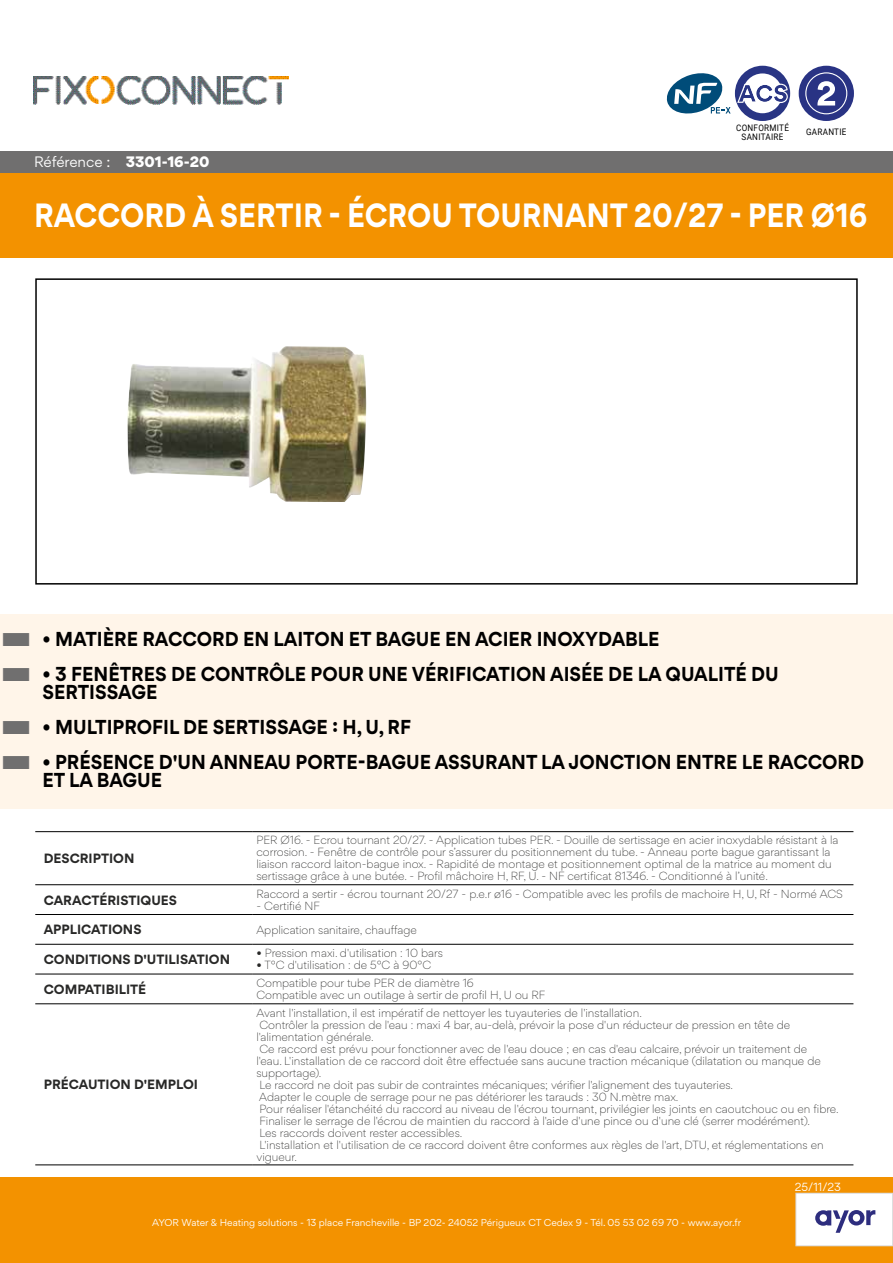
<style>
.page{position:relative;width:893px;height:1263px;background:#fff}
.page>*{position:absolute;margin:0;border:0;box-sizing:border-box;transform-origin:0 0}
.t1{font:700 30px "Gordita";color:#fff;scale:.9 1}
.t2{font:700 18px/18px "Gordita";color:#000;scale:.95 1}
.t3{font:13.5px "Gordita";letter-spacing:-.005em;color:#fff}
.t4{font:700 12px "Gordita";color:#282827}
.t5{font:300 10.5px/12px "Gordita";color:#282827}
.t6{font:10.5px "Gordita";color:#fff}
.t7{font:9px "Gordita";color:#fff}
.t8{font:9px/9px "Roboto";letter-spacing:.035em;color:#000;text-align:center;scale:.9 1}
.s1{font-weight:900}
</style>
<div class="page">
<div style="left:0;top:1178px;width:893px;height:85px;background:#f39200"></div>
<div style="left:796px;top:1193px;width:97px;height:53px;background:#fff"></div>
<div style="left:795px;top:1193px;width:98px;height:53px;border:1px solid #dadada"></div>
<img style="left:127px;top:346px;width:240px;height:156px">
<div style="left:0;top:172px;width:893px;height:85px;background:#f39200"></div>
<hr style="left:35px;top:831px;width:217px;height:1px;background:#000">
<hr style="left:252px;top:831px;width:601px;height:1px;background:#000">
<hr style="left:35px;top:884px;width:217px;height:1px;background:#000">
<hr style="left:252px;top:884px;width:601px;height:1px;background:#000">
<hr style="left:35px;top:914px;width:217px;height:1px;background:#000">
<hr style="left:252px;top:914px;width:601px;height:1px;background:#000">
<hr style="left:35px;top:944px;width:217px;height:1px;background:#000">
<hr style="left:252px;top:944px;width:601px;height:1px;background:#000">
<hr style="left:35px;top:974px;width:217px;height:1px;background:#000">
<hr style="left:252px;top:974px;width:601px;height:1px;background:#000">
<hr style="left:35px;top:1003px;width:217px;height:1px;background:#000">
<hr style="left:252px;top:1003px;width:601px;height:1px;background:#000">
<hr style="left:35px;top:1164px;width:217px;height:1px;background:#000">
<hr style="left:252px;top:1164px;width:601px;height:1px;background:#000">
<svg style="left:667px;top:73px;width:64px;height:40px"></svg>
<div style="left:735px;top:66px;width:55px;height:55px;background:#293584;border-radius:50%"></div>
<div style="left:743px;top:73px;width:39px;height:40px;background:#fff;border-radius:50%"></div>
<svg style="left:737px;top:84px;width:51px;height:19px"></svg>
<div style="left:799px;top:66px;width:55px;height:55px;background:#293384;border-radius:50%"></div>
<svg style="left:805px;top:72px;width:42px;height:42px"></svg>
<div style="left:35px;top:278px;width:823px;height:307px;border:2px solid #000"></div>
<div style="left:0;top:614px;width:893px;height:54px;background:#fff5e9"></div>
<div style="left:0;top:649px;width:893px;height:72px;background:#fff5e9"></div>
<div style="left:0;top:702px;width:893px;height:54px;background:#fff5e9"></div>
<div style="left:0;top:737px;width:893px;height:72px;background:#fff5e9"></div>
<svg style="left:815px;top:1210px;width:60px;height:23px"></svg>
<img style="left:33px;top:77px;width:255px;height:28px">
<div style="left:0;top:151px;width:893px;height:21px;background:#706f6f"></div>
<p class="t3" style="left:34px;top:152px;width:177px">Référence : <span class="s1">3301-16-20</span></p>
<p class="t8" style="left:736px;top:122px;width:60px">CONFORMITÉ<br>SANITAIRE</p>
<p class="t8" style="left:806px;top:127px;width:46px">GARANTIE</p>
<h1 class="t1" style="left:34px;top:191px;width:927px">RACCORD À SERTIR - ÉCROU TOURNANT 20/27 - PER Ø16</h1>
<h2 class="t2" style="left:43px;top:630px;width:651px">• MATIÈRE RACCORD EN LAITON ET BAGUE EN ACIER INOXYDABLE</h2>
<h2 class="t2" style="left:43px;top:665px;width:777px">• 3 FENÊTRES DE CONTRÔLE POUR UNE VÉRIFICATION AISÉE DE LA QUALITÉ DU<br>SERTISSAGE</h2>
<h2 class="t2" style="left:43px;top:718px;width:390px">• MULTIPROFIL DE SERTISSAGE : H, U, RF</h2>
<h2 class="t2" style="left:43px;top:753px;width:866px">• PRÉSENCE D'UN ANNEAU PORTE-BAGUE ASSURANT LA JONCTION ENTRE LE RACCORD<br>ET LA BAGUE</h2>
<p class="t4" style="left:44px;top:849px;width:92px">DESCRIPTION</p>
<p class="t5" style="left:256px;top:834px;width:583px">PER Ø16. - Ecrou tournant 20/27. - Application tubes PER. - Douille de sertissage en acier inoxydable résistant à la corrosion. - Fenêtre de contrôle pour s’assurer du positionnement du tube. - Anneau porte bague garantissant la liaison raccord laiton-bague inox. - Rapidité de montage et positionnement optimal de la matrice au moment du sertissage grâce à une butée. - Profil mâchoire H, RF, U. - NF certificat 81346. - Conditionné à l’unité.</p>
<p class="t4" style="left:44px;top:890px;width:135px">CARACTÉRISTIQUES</p>
<p class="t5" style="left:256px;top:887px;width:588px">Raccord a sertir - écrou tournant 20/27 - p.e.r ø16 - Compatible avec les profils de machoire H, U, Rf - Normé ACS</p>
<p class="t5" style="left:256px;top:899px;width:65px">- Certifié NF</p>
<p class="t4" style="left:44px;top:920px;width:99px">APPLICATIONS</p>
<p class="t5" style="left:256px;top:923px;width:162px">Application sanitaire, chauffage</p>
<p class="t4" style="left:44px;top:950px;width:188px">CONDITIONS D'UTILISATION</p>
<p class="t5" style="left:256px;top:947px;width:188px">• Pression maxi. d'utilisation : 10 bars</p>
<p class="t5" style="left:256px;top:959px;width:176px">• T°C d'utilisation : de 5°C à 90°C</p>
<p class="t4" style="left:44px;top:979px;width:104px">COMPATIBILITÉ</p>
<p class="t5" style="left:256px;top:977px;width:291px">Compatible pour tube PER de diamètre 16<br>Compatible avec un outilage à sertir de profil H, U ou RF</p>
<p class="t4" style="left:44px;top:1075px;width:156px">PRÉCAUTION D'EMPLOI</p>
<p class="t5" style="left:256px;top:1006px;width:584px">Avant l'installation, il est impératif de nettoyer les tuyauteries de l'installation.<br>Contrôler la pression de l'eau : maxi 4 bar, au-delà, prévoir la pose d'un réducteur de pression en tête de l'alimentation générale.<br>Ce raccord est prévu pour fonctionner avec de l'eau douce ; en cas d'eau calcaire, prévoir un traitement de<br>l'eau. L'installation de ce raccord doit être effectuée sans aucune traction mécanique (dilatation ou manque de supportage).<br>Le raccord ne doit pas subir de contraintes mécaniques; vérifier l'alignement des tuyauteries.<br>Adapter le couple de serrage pour ne pas détériorer les tarauds : 30 N.mètre max.<br>Pour réaliser l'étanchéité du raccord au niveau de l'écrou tournant, privilégier les joints en caoutchouc ou en fibre.<br>Finaliser le serrage de l'écrou de maintien du raccord à l'aide d'une pince ou d'une clé (serrer modérément).<br>Les raccords doivent rester accessibles.<br>L'installation et l'utilisation de ce raccord doivent être conformes aux règles de l'art, DTU, et réglementations en vigueur.</p>
<p class="t6" style="left:795px;top:1179px;width:48px">25/11/23</p>
<p class="t7" style="left:152px;top:1216px;width:590px">AYOR Water &amp; Heating solutions - 13 place Francheville - BP 202- 24052 Périgueux CT Cedex 9 - Tél. 05 53 02 69 70 - www.ayor.fr</p>
</div>
